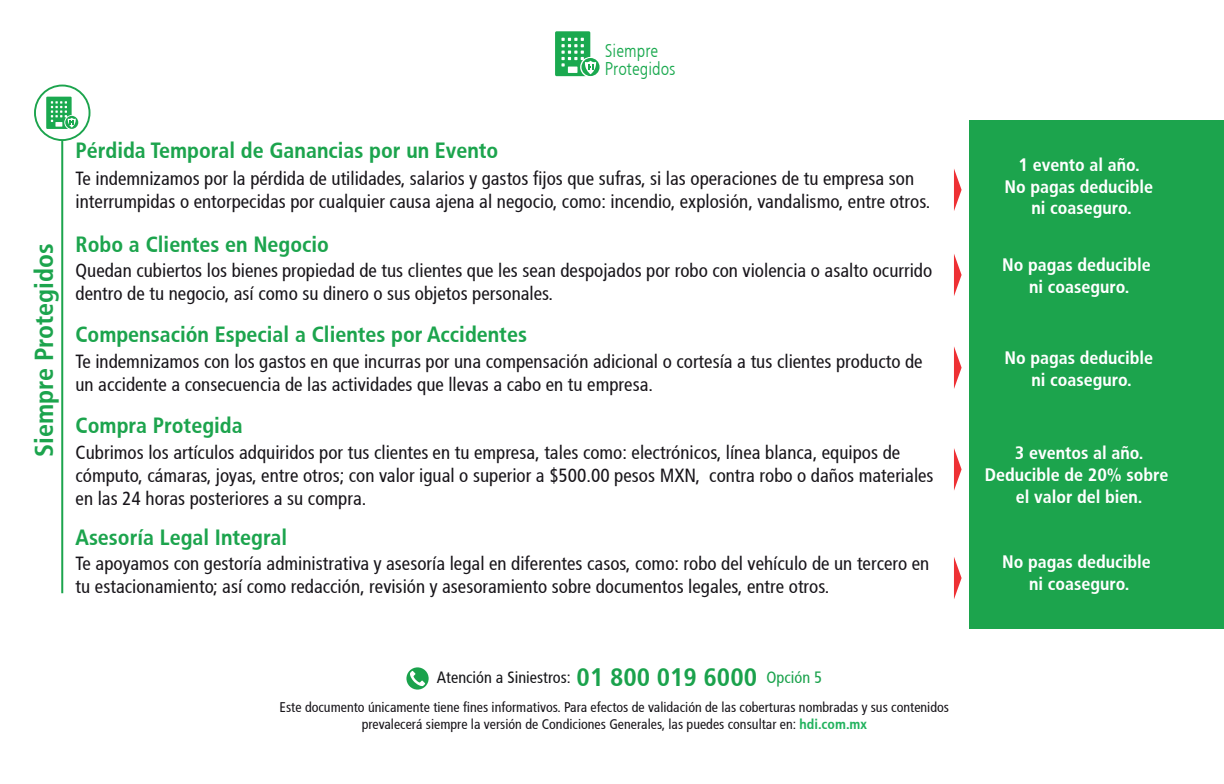
<style>
.page{position:relative;width:1224px;height:784px;background:#fff}
.page>*{position:absolute;margin:0;border:0;box-sizing:border-box;transform-origin:0 0}
.t1{font:26px "HDI Gerling Sans Cond Bold";color:#1ca44d}
.t2{font:22px "HDI Gerling Sans Cond Bold";color:#1ca44d}
.t3{font:19px/22.8px "HDI Gerling Sans Cond Regular";color:#18151a}
.t4{font:18.4px/18px "HDI Gerling Sans Cond Light";color:#1aa94f}
.t5{font:18px/21.6px "HDI Gerling Sans Cond Bold";color:#fff;text-align:center}
.t6{font:16.4px "HDI Gerling Sans Cond Regular";color:#161619}
.t7{font:14px/16.8px "HDI Gerling Sans Cond Regular";color:#18151a;text-align:center}
.s1{font-family:"HDI Gerling Sans Cond Bold";font-size:25.2px;color:#1aa24c}
.s2{color:#1aa24c}
.s3{font-family:"HDI Gerling Sans Cond Bold";color:#22b25e}
</style>
<div class="page">
<div style="left:969px;top:121px;width:255px;height:508px;background:#1ca44d"></div>
<svg style="left:954px;top:169px;width:8px;height:42px"></svg>
<hr style="left:61px;top:141px;width:2px;height:452px;background:#1ca44d">
<svg style="left:954px;top:254px;width:8px;height:42px"></svg>
<svg style="left:954px;top:346px;width:8px;height:43px"></svg>
<svg style="left:954px;top:448px;width:8px;height:43px"></svg>
<svg style="left:954px;top:557px;width:8px;height:42px"></svg>
<svg style="left:555px;top:31px;width:45px;height:45px"></svg>
<svg style="left:34px;top:85px;width:56px;height:56px"></svg>
<svg style="left:406px;top:667px;width:23px;height:23px"></svg>
<svg style="left:410px;top:671px;width:15px;height:15px"></svg>
<p class="t2" style="left:76px;top:138px;width:424px">Pérdida Temporal de Ganancias por un Evento</p>
<p class="t4" style="left:605px;top:42px;width:73px">Siempre<br>Protegidos</p>
<p class="t3" style="left:76px;top:167px;width:856px">Te indemnizamos por la pérdida de utilidades, salarios y gastos fijos que sufras, si las operaciones de tu empresa son interrumpidas o entorpecidas por cualquier causa ajena al negocio, como: incendio, explosión, vandalismo, entre otros.</p>
<h1 class="t1" style="left:29px;top:457px;width:215px;rotate:-90deg">Siempre Protegidos</h1>
<p class="t2" style="left:76px;top:231px;width:255px">Robo a Clientes en Negocio</p>
<p class="t3" style="left:76px;top:260px;width:858px">Quedan cubiertos los bienes propiedad de tus clientes que les sean despojados por robo con violencia o asalto ocurrido dentro de tu negocio, así como su dinero o sus objetos personales.</p>
<p class="t2" style="left:75px;top:322px;width:453px">Compensación Especial a Clientes por Accidentes</p>
<p class="t3" style="left:75px;top:351px;width:849px">Te indemnizamos con los gastos en que incurras por una compensación adicional o cortesía a tus clientes producto de un accidente a consecuencia de las actividades que llevas a cabo en tu empresa.</p>
<p class="t2" style="left:76px;top:413px;width:169px">Compra Protegida</p>
<p class="t3" style="left:76px;top:442px;width:860px">Cubrimos los artículos adquiridos por tus clientes en tu empresa, tales como: electrónicos, línea blanca, equipos de cómputo, cámaras, joyas, entre otros; con valor igual o superior a $500.00 pesos MXN, contra robo o daños materiales en las 24 horas posteriores a su compra.</p>
<p class="t2" style="left:76px;top:524px;width:213px">Asesoría Legal Integral</p>
<p class="t3" style="left:76px;top:553px;width:855px">Te apoyamos con gestoría administrativa y asesoría legal en diferentes casos, como: robo del vehículo de un tercero en tu estacionamiento; así como redacción, revisión y asesoramiento sobre documentos legales, entre otros.</p>
<p class="t6" style="left:437px;top:668px;width:387px">Atención a Siniestros: <span class="s1">01 800 019 6000</span> <span class="s2">Opción 5</span></p>
<p class="t7" style="left:280px;top:699px;width:671px">Este documento únicamente tiene fines informativos. Para efectos de validación de las coberturas nombradas y sus contenidos prevalecerá siempre la versión de Condiciones Generales, las puedes consultar en: <span class="s3">hdi.com.mx</span></p>
<p class="t5" style="left:1005px;top:154px;width:150px">1 evento al año.<br>No pagas deducible ni coaseguro.</p>
<p class="t5" style="left:1002px;top:254px;width:150px">No pagas deducible ni coaseguro.</p>
<p class="t5" style="left:1005px;top:347px;width:150px">No pagas deducible ni coaseguro.</p>
<p class="t5" style="left:985px;top:443px;width:185px">3 eventos al año.<br>Deducible de 20% sobre el valor del bien.</p>
<p class="t5" style="left:1002px;top:552px;width:150px">No pagas deducible ni coaseguro.</p>
</div>
